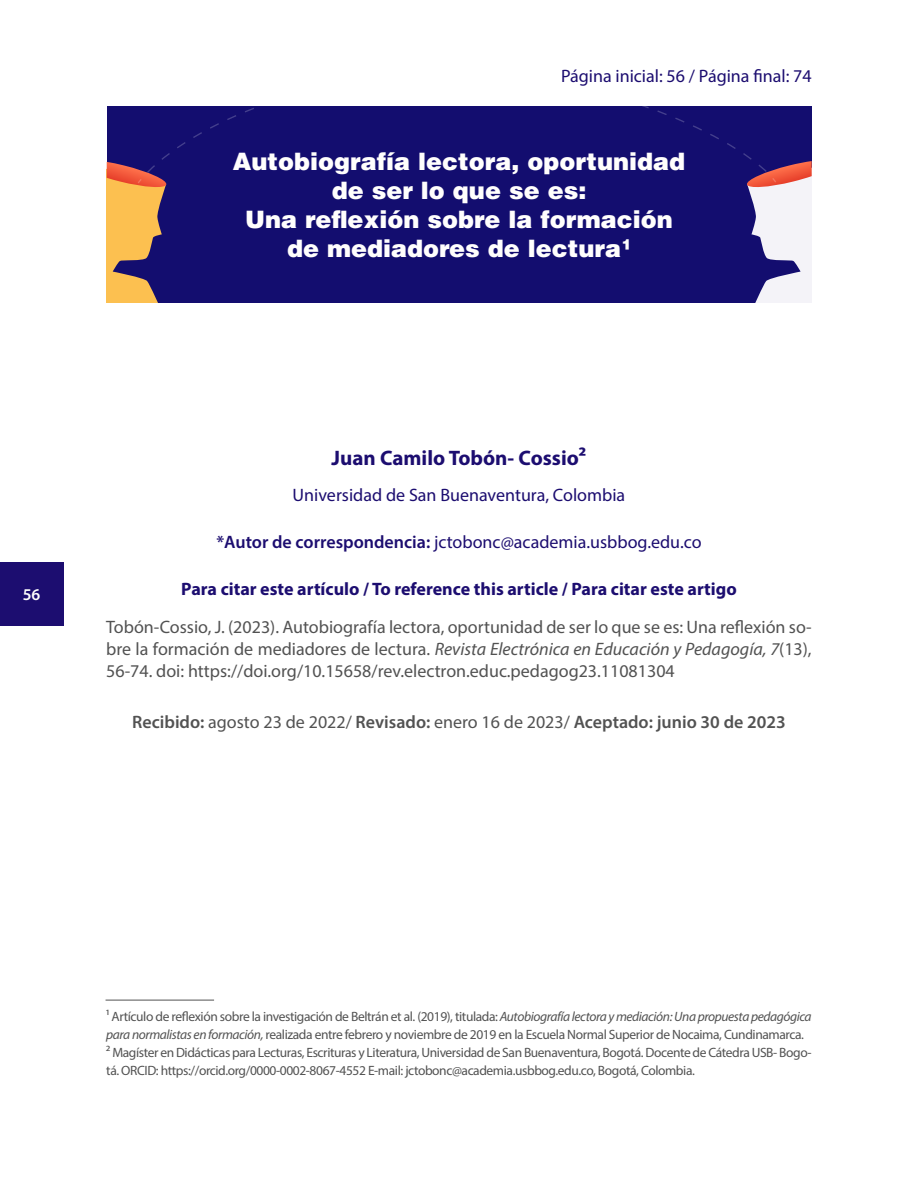
<style>
.page{position:relative;width:918px;height:1188px;background:#fff}
.page>*{position:absolute;margin:0;border:0;box-sizing:border-box;transform-origin:0 0}
.t1{font:900 24px/28.8px "Helvetica LT Std";color:#fffefd;text-align:center}
.t2{font:700 21px "Myriad Pro";color:#1c0d70}
.t3{font:18px/21.6px "Myriad Pro";color:#525252;text-align:justify}
.t4{font:18px "Myriad Pro";color:#1c0d70}
.t5{font:600 18px "Myriad Pro";color:#525252}
.t6{font:700 18px "Myriad Pro";color:#1c0d70}
.t7{font:600 16.5px "Myriad Pro";color:#fffefd}
.t8{font:13.5px/18px "Myriad Pro";letter-spacing:-.03em;color:#525252}
.s1{font-weight:600}
.s2{font-style:italic}
.s3{font-weight:400}
</style>
<div class="page">
<div style="left:107px;top:106px;width:705px;height:196px;background:#130d6f"></div>
<svg style="left:107px;top:162px;width:60px;height:140px"></svg>
<svg style="left:146px;top:106px;width:606px;height:71px"></svg>
<svg style="left:746px;top:161px;width:66px;height:141px"></svg>
<div style="left:0;top:562px;width:63px;height:64px;background:#1c0d70"></div>
<hr style="left:106px;top:1000px;width:108px;height:1px;background:#525252">
<h3 class="t4" style="left:561px;top:65px;width:252px">Página inicial: 56 / Página final: 74</h3>
<h1 class="t1" style="left:233px;top:147px;width:454px">Autobiografía lectora, oportunidad de ser lo que se es:<br>Una reflexión sobre la formación de mediadores de lectura¹</h1>
<p class="t7" style="left:23px;top:584px;width:19px">56</p>
<h2 class="t2" style="left:332px;top:444px;width:256px">Juan Camilo Tobón- Cossio2</h2>
<h3 class="t4" style="left:293px;top:484px;width:334px">Universidad de San Buenaventura, Colombia</h3>
<h3 class="t4" style="left:216px;top:531px;width:487px"><span class="s1">*Autor de correspondencia:</span> jctobonc@academia.usbbog.edu.co</h3>
<h3 class="t6" style="left:181px;top:577px;width:557px">Para citar este artículo / To reference this article / Para citar este artigo</h3>
<p class="t3" style="left:106px;top:616px;width:707px">Tobón-Cossio, J. (2023). Autobiografía lectora, oportunidad de ser lo que se es: Una reflexión so&shy;bre la formación de mediadores de lectura. <span class="s2">Revista Electrónica en Educación y Pedagogía, 7</span>(13), 56-74. doi: https://doi.org/10.15658/rev.electron.educ.pedagog23.11081304</p>
<h3 class="t5" style="left:132px;top:710px;width:655px">Recibido: <span class="s3">agosto 23 de 2022/</span> Revisado: <span class="s3">enero 16 de 2023/</span> Aceptado: junio 30 de 2023</h3>
<p class="t8" style="left:106px;top:1007px;width:707px">1 Artículo de reflexión sobre la investigación de Beltrán et al. (2019), titulada: <span class="s2">Autobiografía lectora y mediación: Una propuesta pedagógica para normalistas en formación,</span> realizada entre febrero y noviembre de 2019 en la Escuela Normal Superior de Nocaima, Cundinamarca.<br>2 Magíster en Didácticas para Lecturas, Escrituras y Literatura, Universidad de San Buenaventura, Bogotá. Docente de Cátedra USB- Bogo&shy;tá. ORCID: https://orcid.org/0000-0002-8067-4552 E-mail: jctobonc@academia.usbbog.edu.co, Bogotá, Colombia.</p>
</div>
